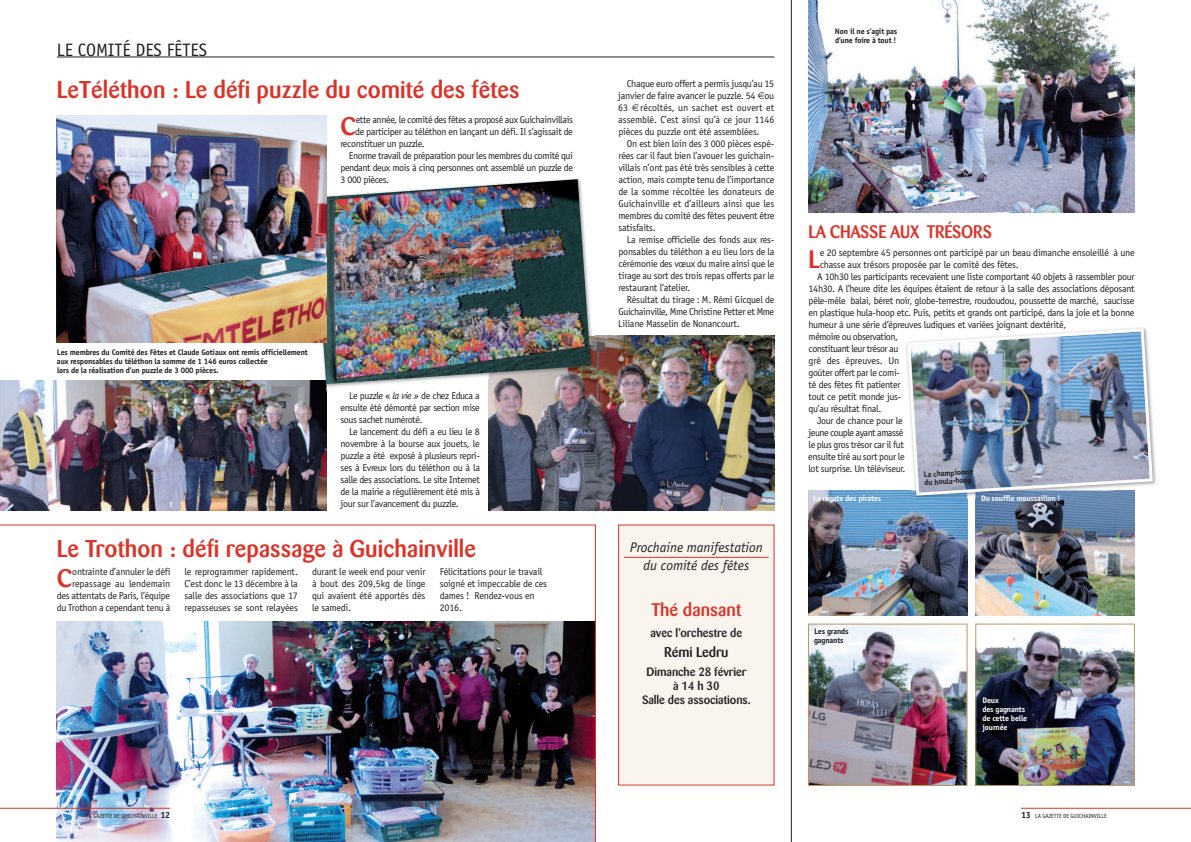
<style>
.page{position:relative;width:1191px;height:842px;background:#fff}
.page>*{position:absolute;margin:0;border:0;box-sizing:border-box;transform-origin:0 0}
.t1{font:500 25.1px "Barmeno";color:#db3328}
.t2{font:500 24px "Barmeno";letter-spacing:.005em;color:#db3328}
.t3{font:500 18px "Barmeno";letter-spacing:-.02em;color:#db3328;scale:.95 1}
.t4{font:18px "Officina Sans";letter-spacing:-.005em;color:#231f20}
.t5{font:500 18px "Barmeno";color:#db3328}
.t6{font:italic 14px/18px "Officina Sans";letter-spacing:-.005em;color:#231f20;text-align:center}
.t7{font:500 14px "Barmeno";letter-spacing:-.005em;color:#231f20}
.t8{font:500 12px/14px "Barmeno";letter-spacing:-.005em;color:#231f20;text-align:center}
.t9{font:10px/12px "Officina Sans";letter-spacing:-.03em;color:#231f20;text-align:justify}
.t10{font:10px "Officina Sans";letter-spacing:-.05em;color:#231f20}
.t11{font:10px "Officina Sans";letter-spacing:-.01em;color:#231f20}
.t12{font:700 8px/9px "Officina Sans";letter-spacing:-.02em;color:#231f20}
.t13{font:700 8px/9px "Officina Sans";letter-spacing:-.02em;color:#fff}
.t14{font:6px "Officina Sans";letter-spacing:-.02em;color:#231f20}
.s1{font-style:italic}
.s2{font-weight:700;font-size:9px}
</style>
<div class="page">
<img style="left:0;top:525px;width:595px;height:317px">
<div style="left:619px;top:525px;width:155px;height:260px;background:#f9f5ee"></div>
<div style="left:618px;top:525px;width:156px;height:260px;border:1px solid #db3328"></div>
<hr style="left:1021px;top:808px;width:170px;height:1px;background:#db3328">
<hr style="left:0;top:808px;width:170px;height:1px;background:#db3328">
<hr style="left:57px;top:57px;width:717px;height:1px;background:#231f20">
<img style="left:808px;top:491px;width:159px;height:124px">
<img style="left:975px;top:499px;width:159px;height:116px">
<img style="left:977px;top:627px;width:155px;height:156px">
<div style="left:975px;top:624px;width:159px;height:161px;border:1px solid #bc9a5c"></div>
<img style="left:902px;top:448px;width:254px;height:51px">
<img style="left:911px;top:497px;width:56px;height:5px">
<img style="left:975px;top:497px;width:130px;height:1px">
<img style="left:905px;top:327px;width:249px;height:170px">
<img style="left:810px;top:626px;width:155px;height:157px">
<div style="left:808px;top:624px;width:159px;height:161px;border:1px solid #bc9a5c"></div>
<img style="left:808px;top:0;width:326px;height:213px">
<img style="left:489px;top:336px;width:285px;height:175px">
<hr style="left:791px;top:0;width:1px;height:842px;background:#231f20">
<img style="left:0;top:380px;width:326px;height:131px">
<img style="left:308px;top:174px;width:287px;height:217px">
<img style="left:591px;top:336px;width:6px;height:43px">
<svg style="left:321px;top:384px;width:5px;height:7px"></svg>
<img style="left:313px;top:179px;width:278px;height:205px">
<img style="left:57px;top:116px;width:269px;height:226px">
<hr style="left:624px;top:557px;width:144px;height:1px;background:#db3328">
<h3 class="t4" style="left:57px;top:43px;width:152px">LE COMITÉ DES FÊTES</h3>
<h2 class="t2" style="left:57px;top:80px;width:464px">LeTéléthon : Le défi puzzle du comité des fêtes</h2>
<h1 class="t1" style="left:340px;top:116px;width:17px">C</h1>
<p class="t9" style="left:356px;top:114px;width:219px">ette année, le comité des fêtes a proposé aux Guichainvillais</p>
<p class="t9" style="left:355px;top:126px;width:219px">de participer au téléthon en lançant un défi. Il s’agissait de</p>
<p class="t9" style="left:340px;top:138px;width:86px">reconstituer un puzzle.</p>
<p class="t9" style="left:349px;top:150px;width:225px">Enorme travail de préparation pour les membres du comité qui</p>
<p class="t9" style="left:340px;top:162px;width:234px">pendant deux mois à cinq personnes ont assemblé un puzzle de</p>
<p class="t9" style="left:340px;top:174px;width:50px">3 000 pièces.</p>
<p class="t12" style="left:57px;top:348px;width:252px">Les membres du Comité des Fêtes et Claude Gotiaux ont remis officiellement aux responsables du téléthon la somme de 1 146 euros collectée<br>lors de la réalisation d’un puzzle de 3 000 pièces.</p>
<p class="t9" style="left:340px;top:390px;width:141px;text-indent:9px">Le puzzle « <span class="s1">la vie »</span> de chez Educa a ensuite été démon té par section mise sous sachet numéroté.</p>
<p class="t9" style="left:340px;top:426px;width:141px;text-indent:9px">Le lancement du défi a eu lieu le 8 no vem bre à la bourse aux jouets, le puzzle a été exposé à plusieurs repri - ses à Evreux lors du téléthon ou à la salle des associations. Le site Internet de la mairie a régulièrement été mis à jour sur l’avancement du puzzle.</p>
<h2 class="t2" style="left:57px;top:539px;width:421px">Le Trothon : défi repassage à Guichainville</h2>
<h1 class="t1" style="left:57px;top:567px;width:17px">C</h1>
<p class="t9" style="left:57px;top:566px;width:115px;text-align:right">ontrainte d’annuler le défi repassage au lendemain<br>des attentats de Paris, l’équipe du Trothon a cependant tenu à</p>
<p class="t9" style="left:184px;top:566px;width:115px">le reprogrammer rapidement.<br>C’est donc le 13 décembre à la salle des associations que 17 repasseuses se sont relayées</p>
<p class="t9" style="left:312px;top:566px;width:115px">durant le week end pour venir à bout des 209,5kg de linge qui avaient été apportés dès le samedi.</p>
<p class="t9" style="left:440px;top:566px;width:109px;text-align:left">Félicitations pour le travail soigné et impeccable de ces dames ! Rendez-vous en<br>2016.</p>
<p class="t12" style="left:468px;top:757px;width:82px">L’équipe de repasseuses presque au complet</p>
<p class="t9" style="left:618px;top:78px;width:158px;text-indent:9px">Chaque euro offert a permis jusqu’au 15 janvier de faire avancer le puzzle. 54 ou 63 récoltés, un sachet est ouvert et assemblé. C’est ainsi qu’à ce jour 1146 pièces du puzzle ont été assemblées.</p>
<p class="t9" style="left:618px;top:138px;width:158px;text-indent:9px">On est bien loin des 3 000 pièces espé&shy;rées car il faut bien l’avouer les guichain&shy;villais n’ont pas été très sensibles à cette action, mais compte tenu de l’importance de la somme récoltée les donateurs de Gui chainville et d’ailleurs ainsi que les membres du comité des fêtes peuvent être satisfaits.</p>
<p class="t9" style="left:618px;top:234px;width:158px;text-indent:9px">La remise officielle des fonds aux res&shy;ponsables du téléthon a eu lieu lors de la cérémonie des vœux du maire ainsi que le tirage au sort des trois repas offerts par le restaurant l’atelier.</p>
<p class="t9" style="left:618px;top:294px;width:157px;text-indent:9px">Résultat du tirage : M. Rémi Gicquel de Guichainville, Mme Christine Petter et Mme Liliane Masselin de Nonancourt.</p>
<h3 class="t6" style="left:630px;top:539px;width:134px">Prochaine manifestation du comité des fêtes</h3>
<h3 class="t5" style="left:651px;top:602px;width:91px">Thé dansant</h3>
<p class="t8" style="left:650px;top:627px;width:93px">avec l’orchestre de</p>
<h3 class="t7" style="left:664px;top:646px;width:66px">Rémi Ledru</h3>
<p class="t8" style="left:642px;top:666px;width:110px">Dimanche 28 février<br>à 14 h 30<br>Salle des associations.</p>
<p class="t12" style="left:835px;top:28px;width:64px">Non il ne s’agit pas d’une foire à tout !</p>
<h3 class="t3" style="left:808px;top:224px;width:195px">LA CHASSE AUX TRÉSORS</h3>
<h1 class="t1" style="left:808px;top:249px;width:13px">L</h1>
<p class="t9" style="left:820px;top:247px;width:316px">e 20 septembre 45 personnes ont participé par un beau dimanche ensoleillé à une</p>
<p class="t9" style="left:820px;top:259px;width:200px">chasse aux trésors proposée par le comité des fêtes.</p>
<p class="t9" style="left:817px;top:271px;width:319px">A 10h30 les participants recevaient une liste comportant 40 objets à rassembler pour</p>
<p class="t9" style="left:808px;top:283px;width:328px">14h30. A l’heure dite les équipes étaient de retour à la salle des associations déposant</p>
<p class="t9" style="left:808px;top:295px;width:327px">pêle-mêle balai, béret noir, globe-terrestre, roudoudou, poussette de marché, saucisse</p>
<p class="t9" style="left:808px;top:307px;width:328px">en plastique hula-hoop etc. Puis, petits et grands ont participé, dans la joie et la bonne</p>
<p class="t9" style="left:808px;top:319px;width:259px">humeur à une série d’épreuves ludiques et variées joignant dextérité,</p>
<p class="t9" style="left:808px;top:331px;width:91px">mé moire ou ob servation,</p>
<p class="t9" style="left:808px;top:343px;width:91px">constituant leur trésor au</p>
<p class="t11" style="left:808px;top:357px;width:92px">gré des épreuves. Un</p>
<p class="t9" style="left:808px;top:367px;width:93px">goû ter offert par le comi -</p>
<p class="t9" style="left:808px;top:379px;width:94px">té des fêtes fit pa tienter</p>
<p class="t9" style="left:808px;top:391px;width:94px">tout ce petit mon de jus -</p>
<p class="t9" style="left:808px;top:403px;width:74px">qu’au ré sultat final.</p>
<p class="t9" style="left:817px;top:415px;width:87px">Jour de chance pour le</p>
<p class="t10" style="left:808px;top:429px;width:96px">jeune couple ayant amassé</p>
<p class="t9" style="left:808px;top:439px;width:97px">le plus gros trésor car il fut</p>
<p class="t9" style="left:808px;top:451px;width:98px">ensuite tiré au sort pour le</p>
<p class="t9" style="left:808px;top:463px;width:99px">lot surprise. Un téléviseur.</p>
<p class="t12" style="left:923px;top:471px;width:51px;line-height:8px;rotate:-3deg">La championne du houla-hoop</p>
<p class="t13" style="left:813px;top:494px;width:70px">La régate des pirates</p>
<p class="t13" style="left:981px;top:494px;width:81px">Du souffle moussaillon !</p>
<p class="t12" style="left:814px;top:628px;width:36px">Les grands gagnants</p>
<p class="t13" style="left:982px;top:696px;width:46px">Deux<br>des gagnants de cette belle journée</p>
<p class="t14" style="left:86px;top:813px;width:86px">LA GAZETTE DE GUICHAINVILLE <span class="s2">12</span></p>
<p class="t14" style="left:1021px;top:813px;width:87px"><span class="s2">13</span> LA GAZETTE DE GUICHAINVILLE</p>
</div>
